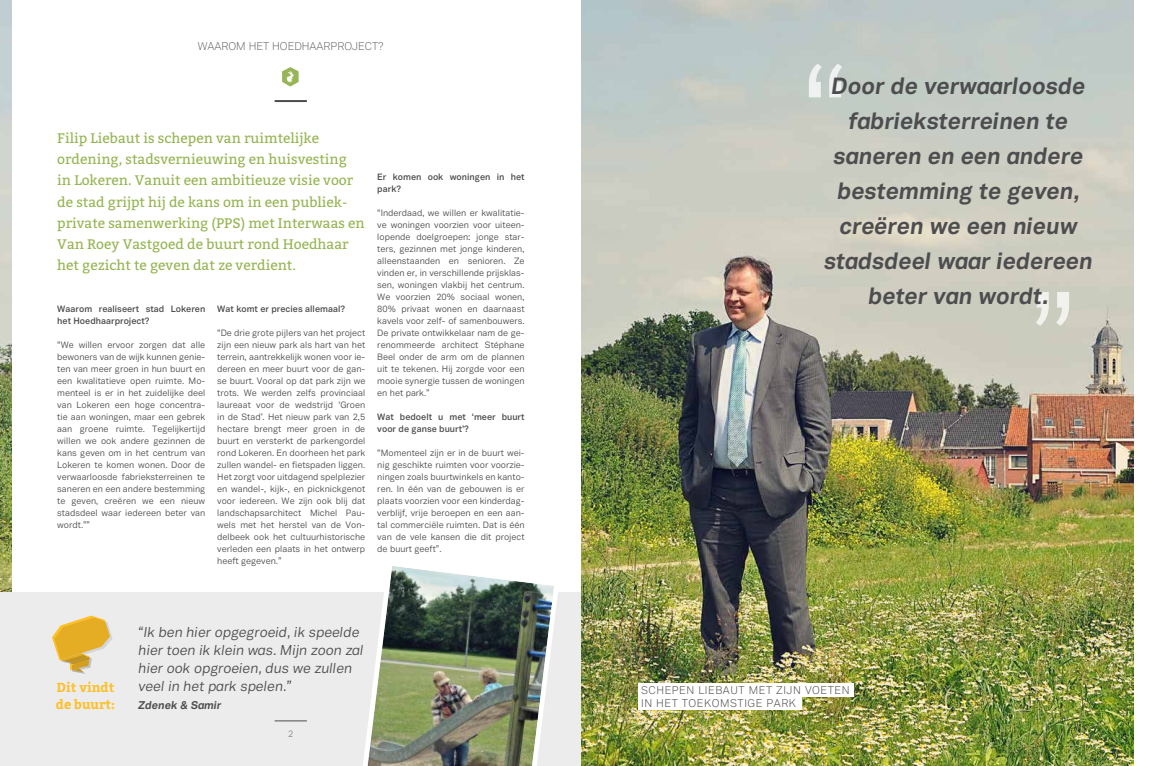
<style>
.page{position:relative;width:1163px;height:766px;background:#fff}
.page>*{position:absolute;margin:0;border:0;box-sizing:border-box;transform-origin:0 0}
.t1{font:italic 700 23px/35px "Vaud";color:#4d4d4f;text-align:center}
.t2{font:italic 14px/18px "Vaud";color:#4d4d4f}
.t3{font:13.9px/21px "Bitter";color:#97b554}
.t4{font:700 13px/17px "Bitter";color:#fec029}
.t5{font:300 11px/13px "Vaud";letter-spacing:.05em;color:#4d4d4f}
.t6{font:100 11px "Vaud";color:#4d4d4f}
.t7{font:italic 700 11px "Vaud";color:#4d4d4f}
.t8{font:9px/12px "Vaud";color:#4d4d4f;text-align:justify}
.t9{font:600 9px/12px "Vaud";color:#4d4d4f}
.t10{font:100 9px "Vaud";color:#4d4d4f}
</style>
<div class="page">
<img style="left:0;top:0;width:11px;height:592px">
<div style="left:0;top:592px;width:581px;height:173px;background:#ececed"></div>
<hr style="left:274px;top:100px;width:33px;height:2px;background:#4d4d4f">
<svg style="left:282px;top:67px;width:16px;height:19px"></svg>
<img style="left:581px;top:0;width:551px;height:765px">
<svg style="left:808px;top:64px;width:34px;height:33px"></svg>
<svg style="left:1035px;top:292px;width:33px;height:33px"></svg>
<div style="left:638px;top:682px;width:215px;height:14px;background:#fff"></div>
<div style="left:638px;top:696px;width:163px;height:14px;background:#fff"></div>
<svg style="left:52px;top:615px;width:60px;height:58px"></svg>
<img style="left:363px;top:566px;width:195px;height:199px">
<hr style="left:274px;top:720px;width:33px;height:1px;background:#4d4d4f">
<p class="t6" style="left:198px;top:40px;width:187px">WAAROM HET HOEDHAARPROJECT?</p>
<p class="t3" style="left:57px;top:128px;width:309px">Filip Liebaut is schepen van ruimtelijke ordening, stadsvernieuwing en huisvesting<br>in Lokeren. Vanuit een ambitieuze visie voor de stad grijpt hij de kans om in een publiek&shy;private samenwerking (PPS) met Interwaas en Van Roey Vastgoed de buurt rond Hoedhaar het gezicht te geven dat ze verdient.</p>
<p class="t9" style="left:57px;top:303px;width:149px">Waarom realiseert stad Lokeren het Hoedhaarproject?</p>
<p class="t8" style="left:57px;top:339px;width:149px">“We willen ervoor zorgen dat alle bewoners van de wijk kunnen genie&shy;ten van meer groen in hun buurt en een kwalitatieve open ruimte. Mo&shy;menteel is er in het zuidelijke deel van Lokeren een hoge concentra&shy;tie aan woningen, maar een gebrek aan groene ruimte. Tegelijkertijd willen we ook andere gezinnen de kans geven om in het centrum van Lokeren te komen wonen. Door de verwaarloosde fabrieksterreinen te saneren en een andere bestemming te geven, creëren we een nieuw stadsdeel waar iedereen beter van wordt.””</p>
<p class="t9" style="left:217px;top:303px;width:129px">Wat komt er precies allemaal?</p>
<p class="t8" style="left:217px;top:327px;width:149px">“De drie grote pijlers van het project zijn een nieuw park als hart van het terrein, aantrekkelijk wonen voor ie&shy;dereen en meer buurt voor de gan&shy;se buurt. Vooral op dat park zijn we trots. We werden zelfs provinciaal laureaat voor de wedstrijd ‘Groen in de Stad’. Het nieuw park van 2,5 hectare brengt meer groen in de buurt en versterkt de parkengordel rond Lokeren. En doorheen het park zullen wandel- en fietspaden liggen.<br>Het zorgt voor uitdagend spelplezier en wandel-, kijk-, en picknickgenot voor iedereen. We zijn ook blij dat landschapsarchitect Michel Pau&shy;wels met het herstel van de Von&shy;delbeek ook het cultuurhistorische verleden een plaats in het ontwerp heeft gegeven.”</p>
<p class="t9" style="left:377px;top:171px;width:149px">Er komen ook woningen in het park?</p>
<p class="t8" style="left:377px;top:207px;width:149px">“Inderdaad, we willen er kwalitatie&shy;ve woningen voorzien voor uiteen&shy;lopende doelgroepen: jonge star&shy;ters, gezinnen met jonge kinderen, alleenstaanden en senioren. Ze vinden er, in verschillende prijsklas&shy;sen, woningen vlakbij het centrum.<br>We voorzien 20% sociaal wonen, 80% privaat wonen en daarnaast kavels voor zelf- of samenbouwers.<br>De private ontwikkelaar nam de ge&shy;renommeerde architect Stéphane Beel onder de arm om de plannen uit te tekenen. Hij zorgde voor een mooie synergie tussen de woningen en het park.”</p>
<p class="t9" style="left:377px;top:411px;width:149px">Wat bedoelt u met ‘meer buurt voor de ganse buurt’?</p>
<p class="t8" style="left:377px;top:447px;width:149px">“Momenteel zijn er in de buurt wei&shy;nig geschikte ruimten voor voorzie&shy;ningen zoals buurtwinkels en kanto&shy;ren. In één van de gebouwen is er plaats voorzien voor een kinderdag&shy;verblijf, vrije beroepen en een aan&shy;tal commerciële ruimten. Dat is één van de vele kansen die dit project de buurt geeft”.</p>
<h3 class="t4" style="left:56px;top:678px;width:61px">Dit vindt de buurt:</h3>
<h2 class="t2" style="left:139px;top:622px;width:226px">“Ik ben hier opgegroeid, ik speelde hier toen ik klein was. Mijn zoon zal hier ook opgroeien, dus we zullen veel in het park spelen.”</h2>
<p class="t7" style="left:139px;top:697px;width:84px">Zdenek &amp; Samir</p>
<p class="t10" style="left:288px;top:728px;width:7px">2</p>
<h1 class="t1" style="left:824px;top:68px;width:270px">Door de verwaarloosde fabrieksterreinen te saneren en een andere bestemming te geven, creëren we een nieuw stadsdeel waar iedereen beter van wordt.</h1>
<p class="t5" style="left:641px;top:683px;width:210px">SCHEPEN LIEBAUT MET ZIJN VOETEN<br>IN HET TOEKOMSTIGE PARK</p>
</div>
